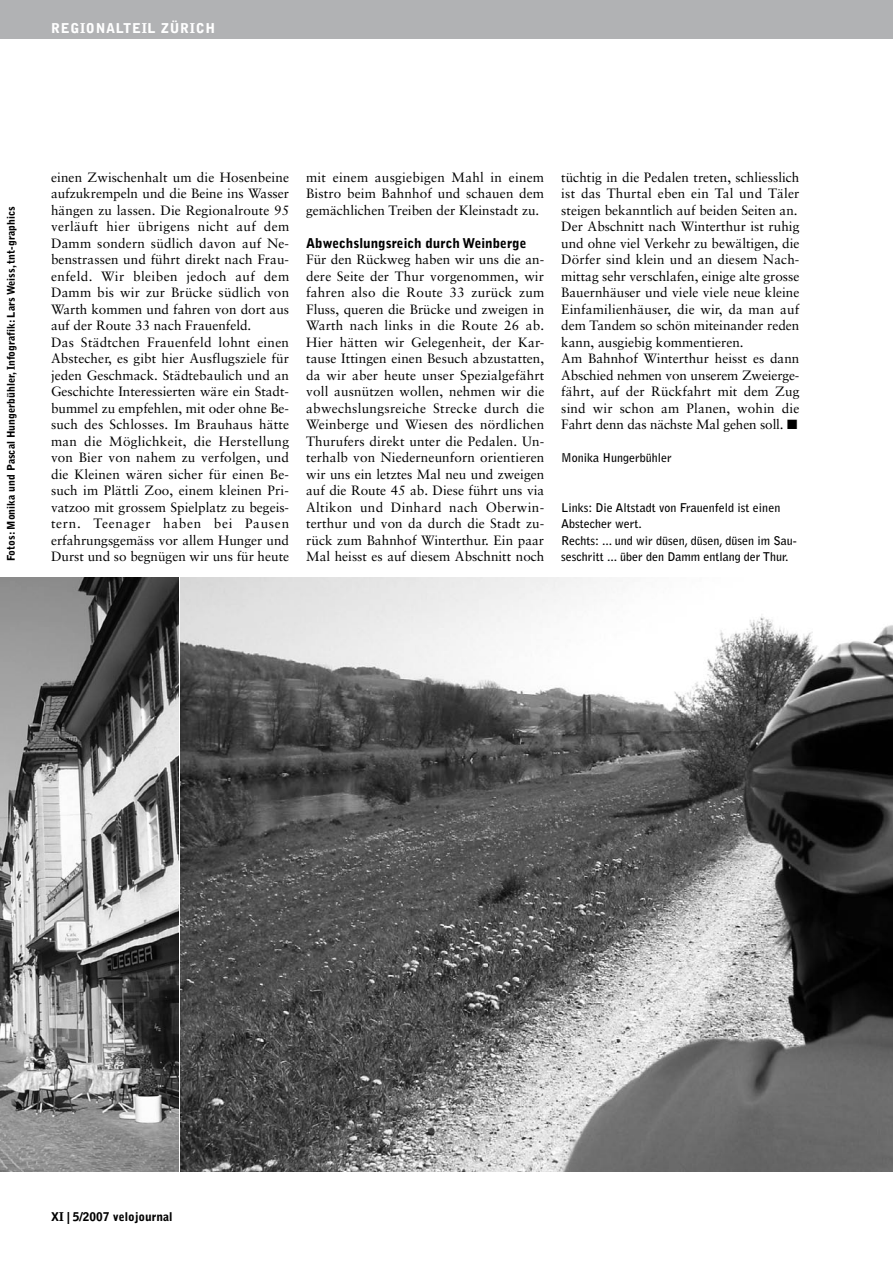
<style>
.page{position:relative;width:893px;height:1263px;background:#fff}
.page>*{position:absolute;margin:0;border:0;box-sizing:border-box;transform-origin:0 0}
.t1{font:13.5px/16.5px "Sabon";letter-spacing:.005em;color:#000}
.t2{font:900 13.5px "Bell Gothic";color:#000}
.t3{font:900 13.5px "Bell Gothic";letter-spacing:.05em;color:#fff}
.t4{font:700 12px/16.5px "Bell Gothic";color:#000}
.t5{font:900 12px "Bell Gothic";color:#000}
.t6{font:900 10.5px "Bell Gothic";color:#000}
</style>
<div class="page">
<div style="left:0;top:0;width:893px;height:38px;background:#b1b2b4"></div>
<img style="left:0;top:578px;width:179px;height:594px">
<img style="left:181px;top:578px;width:712px;height:594px">
<p class="t3" style="left:51px;top:20px;width:139px">Regionalteil Zürich</p>
<p class="t6" style="left:5px;top:561px;width:356px;rotate:-90deg">Fotos: Monika und Pascal Hungerbühler, Infografik: Lars Weiss, tnt-graphics</p>
<p class="t1" style="left:51px;top:168px;width:240px">einen Zwischenhalt um die Hosenbeine aufzukrempeln und die Beine ins Wasser hängen zu lassen. Die Regionalroute 95 verläuft hier übrigens nicht auf dem Damm sondern südlich davon auf Ne&shy;benstrassen und führt direkt nach Frau&shy;enfeld. Wir bleiben jedoch auf dem Damm bis wir zur Brücke südlich von Warth kommen und fahren von dort aus auf der Route 33 nach Frauenfeld.<br>Das Städtchen Frauenfeld lohnt einen Abstecher, es gibt hier Ausflugsziele für jeden Geschmack. Städtebaulich und an Geschichte Interessierten wäre ein Stadt&shy;bummel zu empfehlen, mit oder ohne Be&shy;such des Schlosses. Im Brauhaus hätte man die Möglichkeit, die Herstellung von Bier von nahem zu verfolgen, und die Kleinen wären sicher für einen Be&shy;such im Plättli Zoo, einem kleinen Pri&shy;vatzoo mit grossem Spielplatz zu begeis&shy;tern. Teenager haben bei Pausen erfahrungsgemäss vor allem Hunger und Durst und so begnügen wir uns für heute</p>
<p class="t1" style="left:561px;top:168px;width:240px">tüchtig in die Pedalen treten, schliesslich ist das Thurtal eben ein Tal und Täler steigen bekanntlich auf beiden Seiten an.<br>Der Abschnitt nach Winterthur ist ruhig und ohne viel Verkehr zu bewältigen, die Dörfer sind klein und an diesem Nach&shy;mittag sehr verschlafen, einige alte grosse Bauernhäuser und viele viele neue kleine Einfamilienhäuser, die wir, da man auf dem Tandem so schön miteinander reden kann, ausgiebig kommentieren.<br>Am Bahnhof Winterthur heisst es dann Abschied nehmen von unserem Zweierge&shy;fährt, auf der Rückfahrt mit dem Zug sind wir schon am Planen, wohin die Fahrt denn das nächste Mal gehen soll. ■</p>
<p class="t1" style="left:306px;top:168px;width:240px;text-align:justify">mit einem ausgiebigen Mahl in einem Bistro beim Bahnhof und schauen dem gemächlichen Treiben der Kleinstadt zu.</p>
<p class="t2" style="left:306px;top:235px;width:222px">Abwechslungsreich durch Weinberge</p>
<p class="t1" style="left:306px;top:251px;width:240px;text-align:justify">Für den Rückweg haben wir uns die an&shy;dere Seite der Thur vorgenommen, wir fahren also die Route 33 zurück zum Fluss, queren die Brücke und zweigen in Warth nach links in die Route 26 ab.<br>Hier hätten wir Gelegenheit, der Kar&shy;tause Ittingen einen Besuch abzustatten, da wir aber heute unser Spezialgefährt voll ausnützen wollen, nehmen wir die abwechslungsreiche Strecke durch die Weinberge und Wiesen des nördlichen Thurufers direkt unter die Pedalen. Un&shy;terhalb von Niederneunforn orientieren wir uns ein letztes Mal neu und zweigen auf die Route 45 ab. Diese führt uns via Altikon und Dinhard nach Oberwin&shy;terthur und von da durch die Stadt zu&shy;rück zum Bahnhof Winterthur. Ein paar Mal heisst es auf diesem Abschnitt noch</p>
<p class="t4" style="left:561px;top:450px;width:112px">Monika Hungerbühler</p>
<p class="t4" style="left:561px;top:499px;width:237px">Links: Die Altstadt von Frauenfeld ist einen Abstecher wert.<br>Rechts: ... und wir düsen, düsen, düsen im Sau&shy;seschritt ... über den Damm entlang der Thur.</p>
<p class="t5" style="left:51px;top:1210px;width:123px">XI | 5/2007 velojournal</p>
</div>
